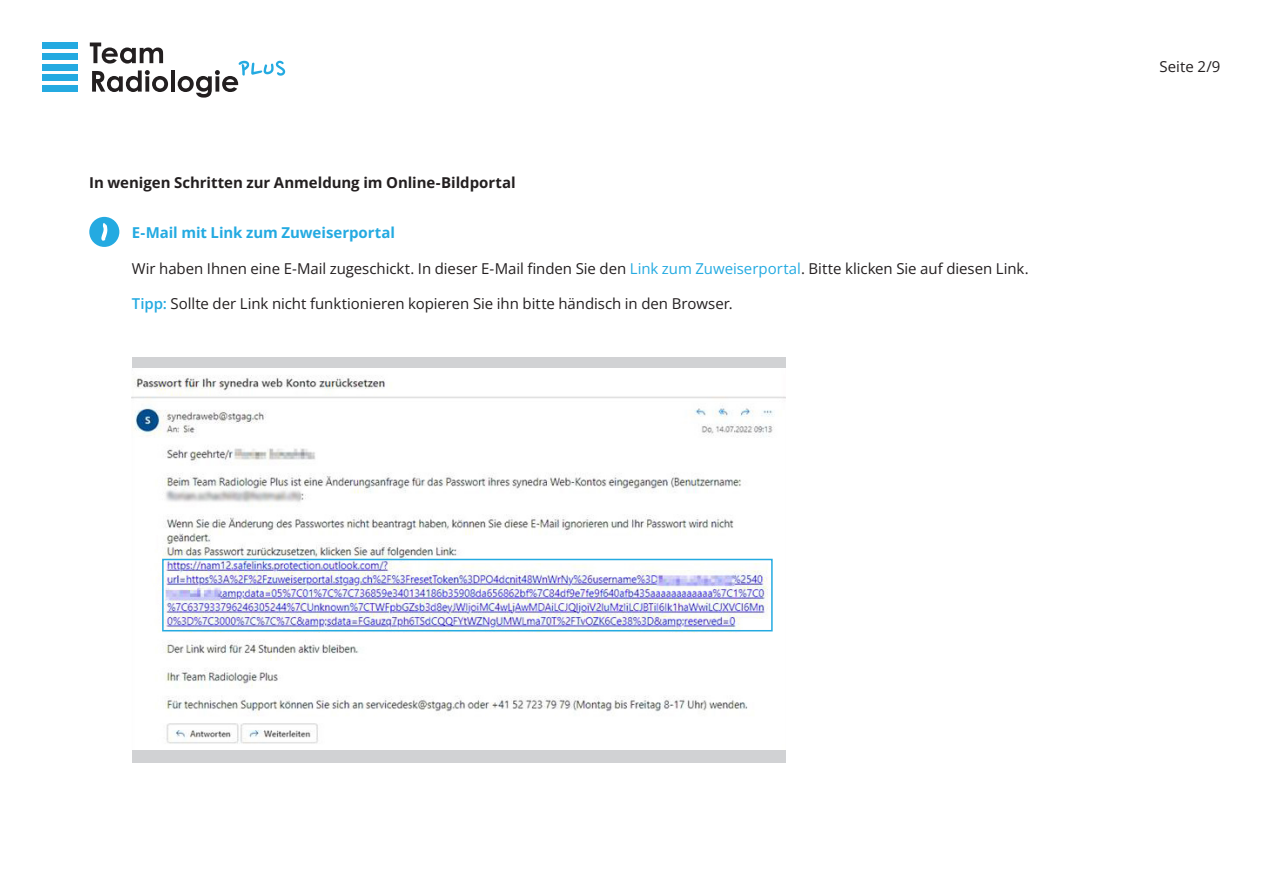
<style>
.page{position:relative;width:1263px;height:893px;background:#fff}
.page>*{position:absolute;margin:0;border:0;box-sizing:border-box;transform-origin:0 0}
.t1{font:15px "Open Sans";letter-spacing:-.005em;color:#231f20}
.t2{font:700 15px "Open Sans";letter-spacing:-.005em;color:#231f20}
.t3{font:700 15px "Open Sans";letter-spacing:-.005em;color:#24aae1}
.s1{color:#24aae1}
.s2{font-weight:600;color:#24aae1}
</style>
<div class="page">
<div style="left:43px;top:43px;width:35px;height:6px;background:#24aae1"></div>
<div style="left:43px;top:86px;width:35px;height:6px;background:#24aae1"></div>
<div style="left:43px;top:53px;width:35px;height:6px;background:#24aae1"></div>
<div style="left:43px;top:64px;width:35px;height:6px;background:#24aae1"></div>
<div style="left:43px;top:75px;width:35px;height:6px;background:#24aae1"></div>
<svg style="left:90px;top:43px;width:73px;height:21px"></svg>
<svg style="left:92px;top:70px;width:76px;height:22px"></svg>
<hr style="left:171px;top:70px;width:4px;height:22px;background:#231f20">
<svg style="left:178px;top:61px;width:107px;height:37px"></svg>
<div style="left:132px;top:357px;width:653px;height:405px;background:#d1d2d4"></div>
<div style="left:89px;top:217px;width:30px;height:30px;background:#24aae1;border-radius:50%"></div>
<svg style="left:101px;top:223px;width:6px;height:18px"></svg>
<img style="left:132px;top:369px;width:653px;height:381px">
<div style="left:162px;top:559px;width:611px;height:72px;border:2px solid #24aae1"></div>
<p class="t2" style="left:89px;top:173px;width:428px">In wenigen Schritten zur Anmeldung im Online-Bildportal</p>
<p class="t3" style="left:132px;top:222px;width:265px">E-Mail mit Link zum Zuweiserportal</p>
<p class="t1" style="left:132px;top:258px;width:898px">Wir haben Ihnen eine E-Mail zugeschickt. In dieser E-Mail finden Sie den <span class="s1">Link zum Zuweiserportal</span>. Bitte klicken Sie auf diesen Link.</p>
<p class="t1" style="left:132px;top:293px;width:602px"><span class="s2">Tipp:</span> Sollte der Link nicht funktionieren kopieren Sie ihn bitte händisch in den Browser.</p>
<p class="t1" style="left:1160px;top:56px;width:62px">Seite 2/9</p>
</div>
